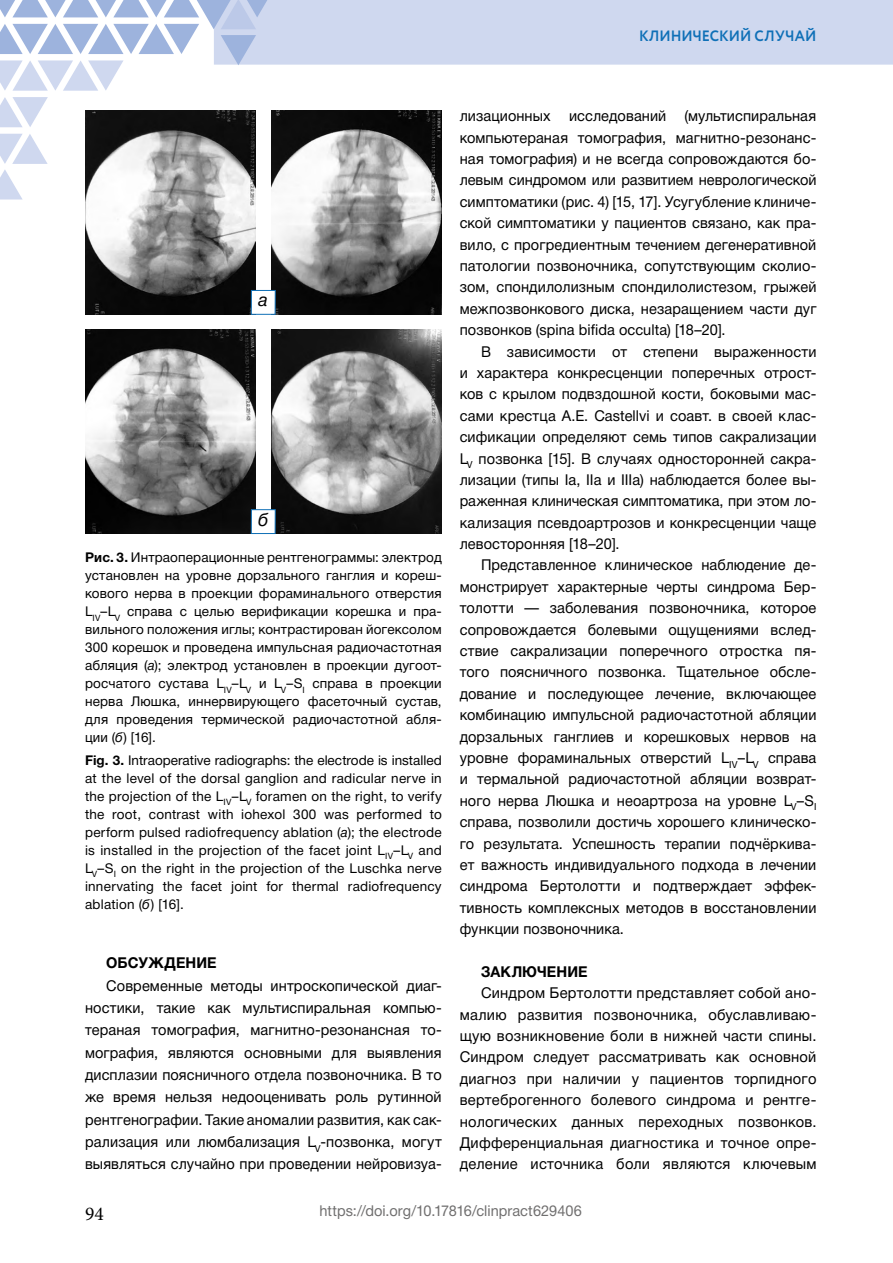
<style>
.page{position:relative;width:893px;height:1263px;background:#fff}
.page>*{position:absolute;margin:0;border:0;box-sizing:border-box;transform-origin:0 0}
.t1{font:19.5px "Minion Pro";color:#000}
.Body_text{font:italic 18px "Helvetica Neue Cyr";color:#000}
.Body_Text{font:15px/21.5px "Helvetica Neue Cyr";letter-spacing:.01em;color:#000;text-align:justify}
.t2{font:15px "Helvetica Neue Cyr";letter-spacing:.005em;color:#706f6f}
.Header_01{font:700 15px "Helvetica Neue Cyr";letter-spacing:.005em;color:#000}
.t3{font:700 15px "Circe";letter-spacing:.005em;color:#0f70b7;scale:.95 1}
.Pictura{font:13.5px/18px "Helvetica Neue Cyr";letter-spacing:.015em;color:#000;text-align:justify}
.s1{font-weight:700}
.s2{font-style:italic}
</style>
<div class="page">
<svg style="left:0;top:97px;width:48px;height:30px"></svg>
<svg style="left:0;top:134px;width:48px;height:65px"></svg>
<svg style="left:0;top:0;width:893px;height:91px"></svg>
<img style="left:85px;top:111px;width:170px;height:204px">
<img style="left:85px;top:330px;width:170px;height:204px">
<img style="left:272px;top:111px;width:170px;height:204px">
<img style="left:272px;top:330px;width:170px;height:204px">
<div style="left:251px;top:290px;width:24px;height:24px;background:#fff"></div>
<div style="left:251px;top:290px;width:25px;height:25px;border:1px solid #0f70b7"></div>
<div style="left:251px;top:510px;width:24px;height:23px;background:#fff"></div>
<div style="left:251px;top:509px;width:25px;height:25px;border:1px solid #0f70b7"></div>
<p class="t3" style="left:639px;top:26px;width:188px">КЛИНИЧЕСКИЙ СЛУЧАЙ</p>
<p class="Body_text" style="left:259px;top:290px;width:11px">a</p>
<p class="Body_text" style="left:258px;top:509px;width:12px">б</p>
<p class="Pictura" style="left:85px;top:549px;width:358px"><span class="s1">Рис. 3.</span> Интраоперационные рентгенограммы: электрод установлен на уровне дорзального ганглия и кореш&shy;кового нерва в проекции фораминального отверстия L<sub>IV</sub>–L<sub>V</sub> справа с целью верификации корешка и пра&shy;вильного положения иглы; контрастирован йогексолом 300 корешок и проведена импульсная радиочастотная абляция (<span class="s2">а</span>); электрод установлен в проекции дугоот&shy;росчатого сустава L<sub>IV</sub>–L<sub>V</sub> и L<sub>V</sub>–S<sub>I</sub> справа в проекции нерва Люшка, иннервирующего фасеточный сустав, для проведения термической радиочастотной абля&shy;ции (<span class="s2">б</span>) [16].</p>
<p class="Pictura" style="left:85px;top:751px;width:358px"><span class="s1">Fig. 3.</span> Intraoperative radiographs: the electrode is installed at the level of the dorsal ganglion and radicular nerve in the projection of the L<sub>IV</sub>–L<sub>V</sub> foramen on the right, to verify the root, contrast with iohexol 300 was performed to perform pulsed radiofrequency ablation (<span class="s2">а</span>); the electrode is installed in the projection of the facet joint L<sub>IV</sub>–L<sub>V</sub> and L<sub>V</sub>–S<sub>I</sub> on the right in the projection of the Luschka nerve innervating the facet joint for thermal radiofrequency ablation (<span class="s2">б</span>) [16].</p>
<h3 class="Header_01" style="left:106px;top:955px;width:112px">ОБСУЖДЕНИЕ</h3>
<p class="Body_Text" style="left:85px;top:974px;width:358px;line-height:22.4px;text-indent:21px">Современные методы интроскопической диаг&shy;ностики, такие как мультиспиральная компью&shy;тераная томография, магнитно-резонансная то&shy;мография, являются основными для выявления дисплазии поясничного отдела позвоночника. В то же время нельзя недооценивать роль рутинной рентгенографии. Такие аномалии развития, как сак&shy;рализация или люмбализация L<sub>V</sub>-позвонка, могут выявляться случайно при проведении нейровизуа-</p>
<p class="Body_Text" style="left:460px;top:105px;width:358px">лизационных исследований (мультиспиральная компьютераная томография, магнитно-резонанс&shy;ная томография) и не всегда сопровождаются бо&shy;левым синдромом или развитием неврологической симптоматики (рис. 4) [15, 17]. Усугубление клиниче&shy;ской симптоматики у пациентов связано, как пра&shy;вило, с прогредиентным течением дегенеративной патологии позвоночника, сопутствующим сколио&shy;зом, спондилолизным спондилолистезом, грыжей межпозвонкового диска, незаращением части дуг позвонков (spina bifida occulta) [18–20].</p>
<p class="Body_Text" style="left:460px;top:341px;width:358px;text-indent:21px">В зависимости от степени выраженности и характера конкресценции поперечных отрост&shy;ков с крылом подвздошной кости, боковыми мас&shy;сами крестца А.Е. Castellvi и соавт. в своей клас&shy;сификации определяют семь типов сакрализации L<sub>V</sub> позвонка [15]. В случаях односторонней сакра&shy;лизации (типы Iа, IIа и IIIа) наблюдается более вы&shy;раженная клиническая симптоматика, при этом ло&shy;кализация псевдоартрозов и конкресценции чаще левосторонняя [18–20].</p>
<p class="Body_Text" style="left:460px;top:555px;width:358px;text-indent:21px">Представленное клиническое наблюдение де&shy;монстрирует характерные черты синдрома Бер&shy;толотти — заболевания позвоночника, которое сопровождается болевыми ощущениями вслед&shy;ствие сакрализации поперечного отростка пя&shy;того поясничного позвонка. Тщательное обсле&shy;дование и последующее лечение, включающее комбинацию импульсной радиочастотной абляции дорзальных ганглиев и корешковых нервов на уровне фораминальных отверстий L<sub>IV</sub>–L<sub>V</sub> справа и термальной радиочастотной абляции возврат&shy;ного нерва Люшка и неоартроза на уровне L<sub>V</sub>–S<sub>I </sub>справа, позволили достичь хорошего клиническо&shy;го результата. Успешность терапии подчёркива&shy;ет важность индивидуального подхода в лечении синдрома Бертолотти и подтверждает эффек&shy;тивность комплексных методов в восстановлении функции позвоночника.</p>
<h3 class="Header_01" style="left:481px;top:963px;width:108px">ЗАКЛЮЧЕНИЕ</h3>
<p class="Body_Text" style="left:460px;top:982px;width:358px;text-indent:21px">Синдром Бертолотти представляет собой ано&shy;малию развития позвоночника, обуславливаю&shy;щую возникновение боли в нижней части спины.<br>Синдром следует рассматривать как основной диагноз при наличии у пациентов торпидного вертеброгенного болевого синдрома и рентге&shy;нологических данных переходных позвонков.<br>Дифференциальная диагностика и точное опре&shy;деление источника боли являются ключевым</p>
<h1 class="t1" style="left:85px;top:1200px;width:20px">94</h1>
<p class="t2" style="left:319px;top:1203px;width:264px">https://doi.org/10.17816/clinpract629406</p>
</div>
